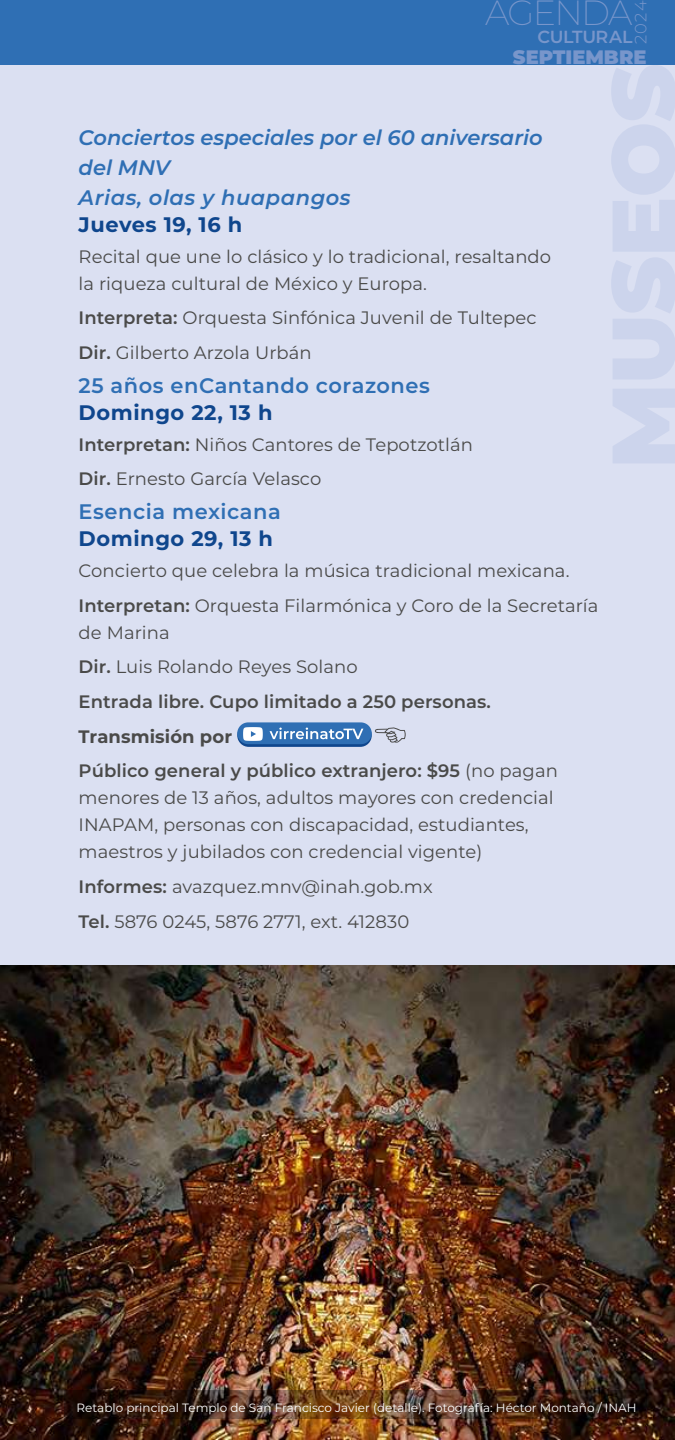
<style>
.page{position:relative;width:675px;height:1440px;background:#dbe0f2}
.page>*{position:absolute;margin:0;border:0;box-sizing:border-box;transform-origin:0 0}
.t1{font:200 34.95px "Montserrat";letter-spacing:-.05em;color:#7896cb}
.t2{font:italic 600 21px/30px "Montserrat";color:#2f6fb4}
.t3{font:600 21px "Montserrat";letter-spacing:.025em;color:#2f6fb4}
.t4{font:700 21px "Montserrat";letter-spacing:.025em;color:#0f468d}
.t5{font:900 19.5px "Montserrat";color:#7896cb}
.t6{font:18px/34.7px "Montserrat";letter-spacing:.005em;color:#4a4a49}
.t7{font:600 18px/34.7px "Montserrat";letter-spacing:.005em;color:#4a4a49}
.t8{font:600 17.55px "Montserrat";letter-spacing:-.025em;color:#7896cb}
.t9{font:300 16.35px "Montserrat";color:#7896cb}
.t10{font:12px "Montserrat";color:#fff}
.s1{font-weight:600}
.s2{font-weight:400}
.s3{font-weight:700}
</style>
<div class="page">
<div style="left:0;top:0;width:675px;height:64px;background:#2f6fb4"></div>
<img style="left:0;top:965px;width:675px;height:474px">
<img style="left:65px;top:1391px;width:582px;height:28px">
<div style="left:237px;top:724px;width:135px;height:23px;background:#0f468d;border-radius:11px"></div>
<div style="left:237px;top:722px;width:135px;height:22px;background:#2f6fb4;border-radius:11px"></div>
<svg style="left:243px;top:727px;width:20px;height:14px"></svg>
<svg style="left:270px;top:728px;width:93px;height:11px"></svg>
<svg style="left:375px;top:727px;width:31px;height:16px"></svg>
<h1 class="t1" style="left:485px;top:-11px;width:149px">AGENDA</h1>
<p class="t9" style="left:630px;top:44px;width:45px;rotate:-90deg">2024</p>
<p class="t8" style="left:537px;top:25px;width:97px">CULTURAL</p>
<p class="t5" style="left:513px;top:42px;width:135px">SEPTIEMBRE</p>
<p class="t2" style="left:79px;top:122px;width:466px">Conciertos especiales por el 60 aniversario del MNV<br>Arias, olas y huapangos</p>
<p class="t4" style="left:79px;top:209px;width:165px">Jueves 19, 16 h</p>
<p class="t6" style="left:79px;top:242px;width:474px;line-height:27px">Recital que une lo clásico y lo tradicional, resaltando la riqueza cultural de México y Europa.</p>
<p class="t6" style="left:79px;top:300px;width:459px"><span class="s1">Interpreta:</span> Orquesta Sinfónica Juvenil de Tultepec<br><span class="s1">Dir.</span> Gilberto Arzola Urbán</p>
<p class="t3" style="left:79px;top:371px;width:353px">25 años enCantando corazones</p>
<p class="t4" style="left:79px;top:397px;width:195px">Domingo 22, 13 h</p>
<p class="t6" style="left:79px;top:426px;width:396px"><span class="s1">Interpretan:</span> Niños Cantores de Tepotzotlán<br><span class="s1">Dir.</span> Ernesto García Velasco</p>
<p class="t3" style="left:79px;top:497px;width:204px">Esencia mexicana</p>
<p class="t4" style="left:79px;top:524px;width:196px">Domingo 29, 13 h</p>
<p class="t6" style="left:79px;top:553px;width:521px">Concierto que celebra la música tradicional mexicana.<br><span class="s1">Interpretan:</span> Orquesta Filarmónica y Coro de la Secretaría</p>
<p class="t7" style="left:79px;top:614px;width:414px"><span class="s2">de Marina<br></span>Dir. <span class="s2">Luis Rolando Reyes Solano<br></span>Entrada libre. Cupo limitado a 250 personas.</p>
<p class="t7" style="left:79px;top:718px;width:481px"><span class="s3">Transmisión por<br></span>Público general y público extranjero: $95 <span class="s2">(no pagan</span></p>
<p class="t6" style="left:79px;top:784px;width:477px;line-height:27px">menores de 13 años, adultos mayores con credencial<br>INAPAM, personas con discapacidad, estudiantes, maestros y jubilados con credencial vigente)</p>
<p class="t6" style="left:79px;top:869px;width:355px"><span class="s1">Informes:</span> avazquez.mnv@inah.gob.mx<br><span class="s1">Tel.</span> 5876 0245, 5876 2771, ext. 412830</p>
<p class="t10" style="left:77px;top:1399px;width:562px">Retablo principal Templo de San Francisco Javier (detalle). Fotografía: Héctor Montaño / INAH</p>
</div>
